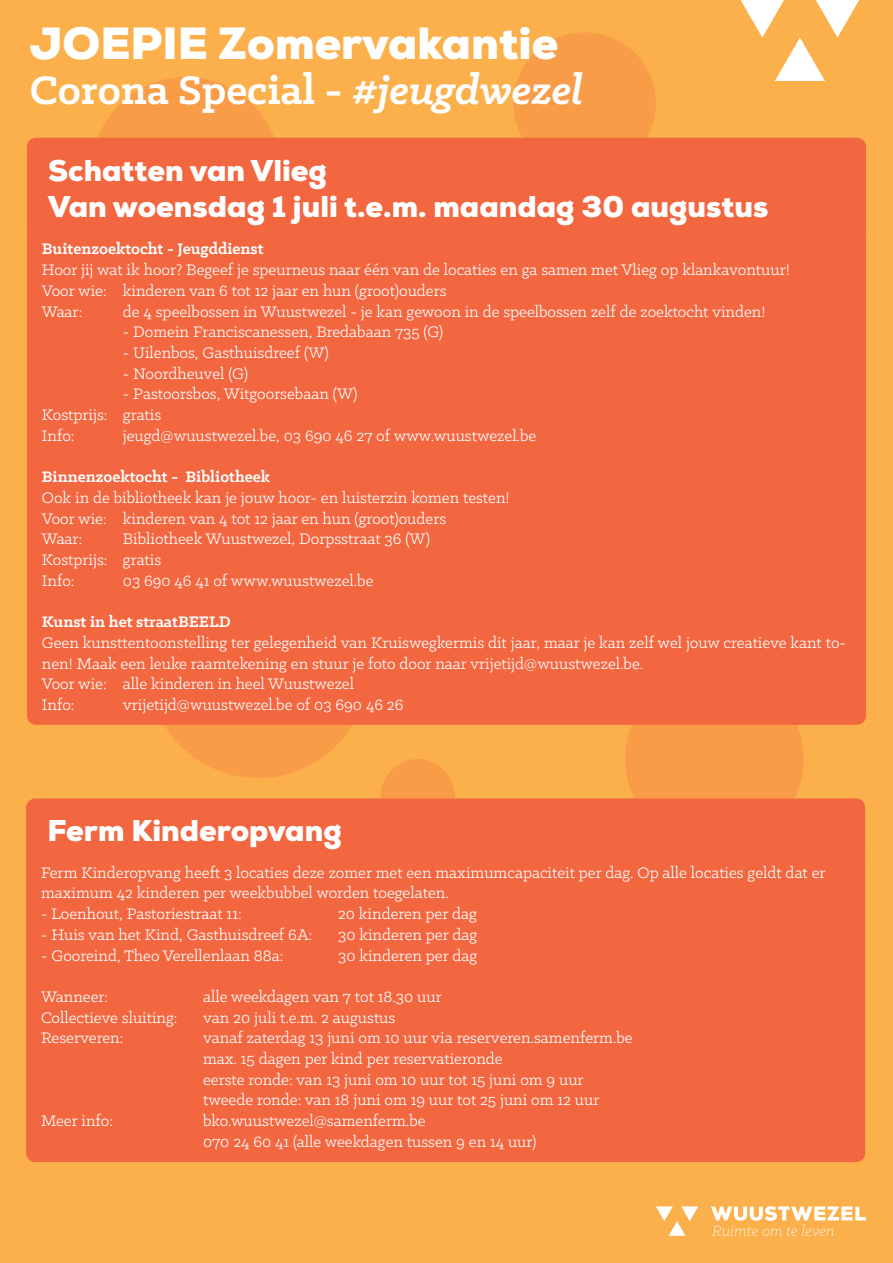
<style>
.page{position:relative;width:893px;height:1263px;background:#fbb04b}
.page>*{position:absolute;margin:0;border:0;box-sizing:border-box;transform-origin:0 0}
.t1{font:700 45px "Klinic Slab";color:#fff}
.t2{font:900 45px "Nexa";color:#fff}
.t3{font:900 30px "Nexa";color:#fff}
.t4{font:17.25px/20.7px "Klinic Slab";color:#fff}
.t5{font:700 17.25px "Klinic Slab";color:#fff}
.s1{font-style:italic}
</style>
<div class="page">
<svg style="left:741px;top:0;width:118px;height:81px"></svg>
<div style="left:625px;top:670px;width:179px;height:178px;background:#f89c48;border-radius:50%"></div>
<div style="left:91px;top:77px;width:190px;height:189px;background:#f89c48;border-radius:50%"></div>
<div style="left:149px;top:561px;width:219px;height:217px;background:#f89c48;border-radius:50%"></div>
<div style="left:381px;top:759px;width:74px;height:76px;background:#f89c48;border-radius:50%"></div>
<div style="left:513px;top:32px;width:143px;height:143px;background:#f89c48;border-radius:50%"></div>
<svg style="left:656px;top:1206px;width:42px;height:30px"></svg>
<svg style="left:711px;top:1206px;width:155px;height:30px"></svg>
<div style="left:27px;top:138px;width:839px;height:100px;background:#f26640;border-radius:9px"></div>
<div style="left:27px;top:227px;width:839px;height:498px;background:#f26640;border-radius:9px"></div>
<div style="left:26px;top:850px;width:839px;height:312px;background:#f26640;border-radius:9px"></div>
<div style="left:26px;top:798px;width:839px;height:65px;background:#f26640;border-radius:9px"></div>
<p class="t2" style="left:30px;top:14px;width:530px">JOEPIE Zomervakantie</p>
<p class="t1" style="left:30px;top:60px;width:555px">Corona Special - <span class="s1">#jeugdwezel</span></p>
<p class="t3" style="left:48px;top:151px;width:280px">Schatten van Vlieg</p>
<p class="t3" style="left:48px;top:187px;width:722px">Van woensdag 1 juli t.e.m. maandag 30 augustus</p>
<p class="t5" style="left:42px;top:238px;width:223px">Buitenzoektocht - Jeugddienst</p>
<p class="t4" style="left:42px;top:259px;width:749px">Hoor jij wat ik hoor? Begeef je speurneus naar één van de locaties en ga samen met Vlieg op klankavontuur!</p>
<p class="t4" style="left:42px;top:280px;width:406px">Voor wie: kinderen van 6 tot 12 jaar en hun (groot)ouders</p>
<p class="t4" style="left:42px;top:300px;width:42px">Waar:</p>
<p class="t4" style="left:123px;top:300px;width:644px">de 4 speelbossen in Wuustwezel - je kan gewoon in de speelbossen zelf de zoektocht vinden!</p>
<p class="t4" style="left:123px;top:321px;width:322px">- Domein Franciscanessen, Bredabaan 735 (G)</p>
<p class="t4" style="left:123px;top:342px;width:207px">- Uilenbos, Gasthuisdreef (W)</p>
<p class="t4" style="left:123px;top:363px;width:127px">- Noordheuvel (G)</p>
<p class="t4" style="left:123px;top:383px;width:236px">- Pastoorsbos, Witgoorsebaan (W)</p>
<p class="t4" style="left:42px;top:404px;width:121px">Kostprijs: gratis</p>
<p class="t4" style="left:42px;top:425px;width:34px">Info:</p>
<p class="t4" style="left:123px;top:425px;width:415px">jeugd@wuustwezel.be, 03 690 46 27 of www.wuustwezel.be</p>
<p class="t5" style="left:42px;top:465px;width:230px">Binnenzoektocht - Bibliotheek</p>
<p class="t4" style="left:42px;top:487px;width:469px">Ook in de bibliotheek kan je jouw hoor- en luisterzin komen testen!</p>
<p class="t4" style="left:42px;top:507px;width:406px">Voor wie: kinderen van 4 tot 12 jaar en hun (groot)ouders</p>
<p class="t4" style="left:42px;top:528px;width:42px">Waar:</p>
<p class="t4" style="left:123px;top:528px;width:309px">Bibliotheek Wuustwezel, Dorpsstraat 36 (W)</p>
<p class="t4" style="left:42px;top:549px;width:121px">Kostprijs: gratis</p>
<p class="t4" style="left:42px;top:570px;width:34px">Info:</p>
<p class="t4" style="left:123px;top:570px;width:252px">03 690 46 41 of www.wuustwezel.be</p>
<p class="t5" style="left:42px;top:610px;width:190px">Kunst in het straatBEELD</p>
<p class="t4" style="left:42px;top:632px;width:806px">Geen kunsttentoonstelling ter gelegenheid van Kruiswegkermis dit jaar, maar je kan zelf wel jouw creatieve kant to&shy;nen! Maak een leuke raamtekening en stuur je foto door naar vrijetijd@wuustwezel.be.</p>
<p class="t4" style="left:42px;top:673px;width:314px">Voor wie: alle kinderen in heel Wuustwezel</p>
<p class="t4" style="left:42px;top:694px;width:34px">Info:</p>
<p class="t4" style="left:123px;top:694px;width:282px">vrijetijd@wuustwezel.be of 03 690 46 26</p>
<p class="t3" style="left:47px;top:812px;width:296px">Ferm Kinderopvang</p>
<p class="t4" style="left:41px;top:861px;width:786px">Ferm Kinderopvang heeft 3 locaties deze zomer met een maximumcapaciteit per dag. Op alle locaties geldt dat er maximum 42 kinderen per weekbubbel worden toegelaten.</p>
<p class="t4" style="left:41px;top:903px;width:202px">- Loenhout, Pastoriestraat 11:</p>
<p class="t4" style="left:338px;top:903px;width:140px">20 kinderen per dag</p>
<p class="t4" style="left:41px;top:924px;width:273px">- Huis van het Kind, Gasthuisdreef 6A:</p>
<p class="t4" style="left:338px;top:924px;width:141px">30 kinderen per dag</p>
<p class="t4" style="left:41px;top:944px;width:244px">- Gooreind, Theo Verellenlaan 88a:</p>
<p class="t4" style="left:338px;top:944px;width:141px">30 kinderen per dag</p>
<p class="t4" style="left:41px;top:986px;width:69px">Wanneer:</p>
<p class="t4" style="left:203px;top:986px;width:240px">alle weekdagen van 7 tot 18.30 uur</p>
<p class="t4" style="left:41px;top:1006px;width:138px">Collectieve sluiting:</p>
<p class="t4" style="left:203px;top:1006px;width:194px">van 20 juli t.e.m. 2 augustus</p>
<p class="t4" style="left:41px;top:1027px;width:84px">Reserveren:</p>
<p class="t4" style="left:203px;top:1027px;width:431px">vanaf zaterdag 13 juni om 10 uur via reserveren.samenferm.be</p>
<p class="t4" style="left:203px;top:1048px;width:301px">max. 15 dagen per kind per reservatieronde</p>
<p class="t4" style="left:203px;top:1068px;width:382px">eerste ronde: van 13 juni om 10 uur tot 15 juni om 9 uur</p>
<p class="t4" style="left:203px;top:1089px;width:398px">tweede ronde: van 18 juni om 19 uur tot 25 juni om 12 uur</p>
<p class="t4" style="left:41px;top:1110px;width:73px">Meer info:</p>
<p class="t4" style="left:203px;top:1110px;width:224px">bko.wuustwezel@samenferm.be</p>
<p class="t4" style="left:203px;top:1131px;width:335px">070 24 60 41 (alle weekdagen tussen 9 en 14 uur)</p>
</div>
